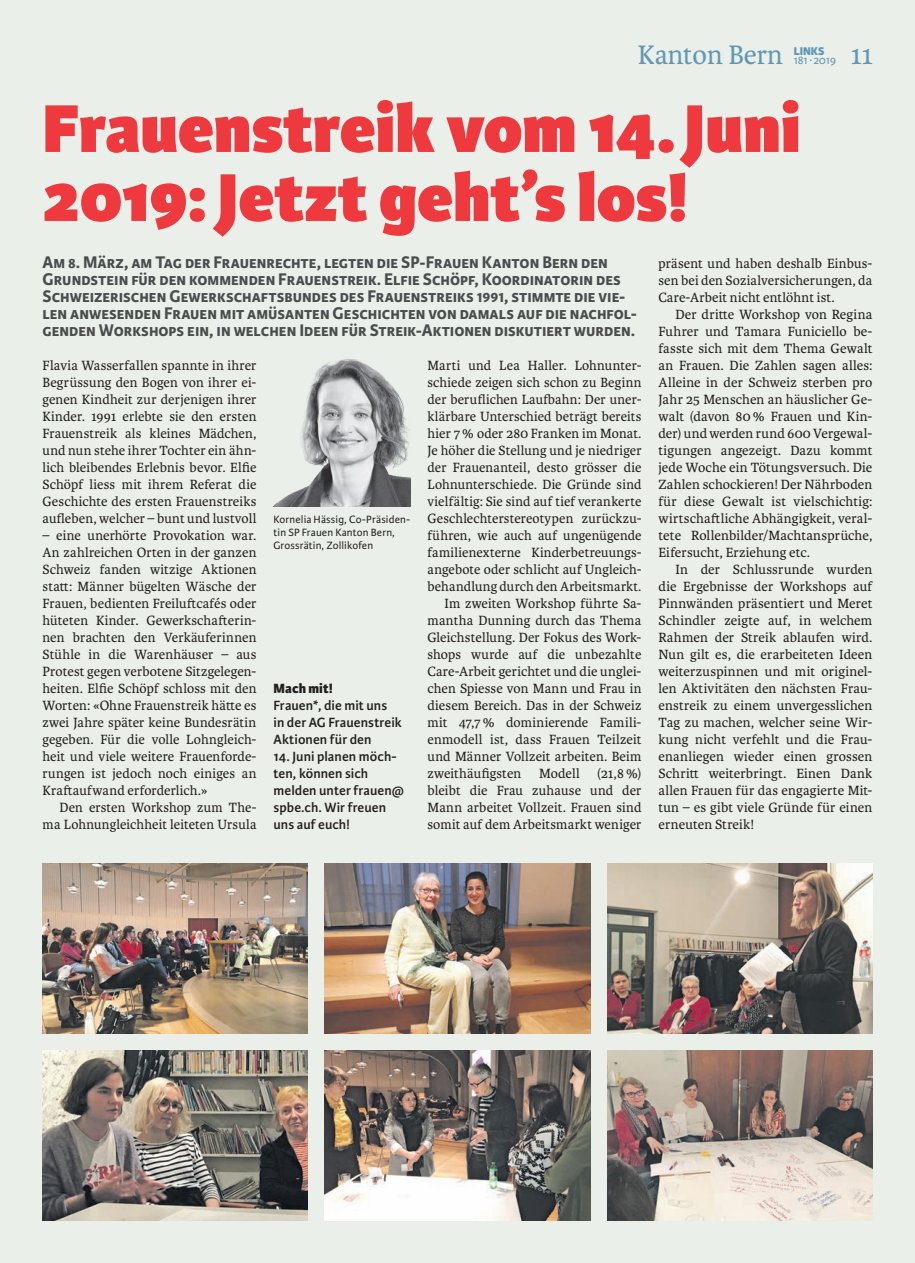
<style>
.page{position:relative;width:915px;height:1263px;background:#fff}
.page>*{position:absolute;margin:0;border:0;box-sizing:border-box;transform-origin:0 0}
.t1{font:800 72px/69px "Karmina Sans";color:#ee3a3e}
.t2{font:28.5px "Karmina";color:#6197b5}
.t3{font:700 18px/17px "Karmina Sans";color:#4b4c4d}
.t4{font:14.25px/17px "Karmina";letter-spacing:.01em;color:#231f20;text-align:justify}
.t5{font:600 14.25px/17px "Karmina Sans";letter-spacing:.005em;color:#231f20}
.t6{font:800 14.25px "Karmina Sans";letter-spacing:.01em;color:#231f20}
.t7{font:12px "Karmina Sans";letter-spacing:-.02em;color:#6197b5}
.t8{font:800 12px "Karmina Sans";color:#6197b5}
.t9{font:11.25px/12.8px "Karmina Sans";letter-spacing:.015em;color:#231f20}
</style>
<div class="page">
<div style="left:0;top:0;width:914px;height:1263px;background:#eaf0e9"></div>
<img style="left:43px;top:863px;width:265px;height:170px">
<img style="left:43px;top:1050px;width:265px;height:170px">
<img style="left:325px;top:863px;width:265px;height:170px">
<img style="left:325px;top:1050px;width:265px;height:170px">
<img style="left:607px;top:863px;width:265px;height:170px">
<img style="left:607px;top:1050px;width:265px;height:170px">
<img style="left:273px;top:359px;width:137px;height:147px">
<h2 class="t2" style="left:637px;top:39px;width:147px">Kanton Bern</h2>
<p class="t8" style="left:793px;top:44px;width:32px">LINKS</p>
<p class="t7" style="left:793px;top:53px;width:44px">181∙ 2019</p>
<h2 class="t2" style="left:850px;top:39px;width:24px">11</h2>
<h1 class="t1" style="left:43px;top:97px;width:759px">Frauenstreik vom 14.Juni<br>2019: Jetzt geht’s los!</h1>
<p class="t3" style="left:43px;top:254px;width:595px">Am 8. März, am Tag der Frauenrechte, legten die SP-Frauen Kanton Bern den Grundstein für den kommenden Frauenstreik. Elfie Schöpf, Koordinatorin des Schweizerischen Gewerkschaftsbundes des Frauenstreiks 1991, stimmte die vie&shy;len anwesenden Frauen mit amüsanten Geschichten von damals auf die nachfol&shy;genden Workshops ein, in welchen Ideen für Streik-Aktionen diskutiert wurden.</p>
<p class="t4" style="left:43px;top:357px;width:215px">Flavia Wasserfallen spannte in ihrer Begrüssung den Bogen von ihrer ei&shy;genen Kindheit zur derjenigen ihrer Kinder. 1991 erlebte sie den ersten Frauenstreik als kleines Mädchen, und nun stehe ihrer Tochter ein ähn&shy;lich bleibendes Erlebnis bevor. Elfie Schöpf liess mit ihrem Referat die Geschichte des ersten Frauenstreiks aufleben, welcher – bunt und lustvoll</p>
<p class="t4" style="left:43px;top:527px;width:215px">– eine unerhörte Provokation war.<br>An zahlreichen Orten in der ganzen Schweiz fanden witzige Aktionen statt: Männer bügelten Wäsche der Frauen, bedienten Freiluftcafés oder hüteten Kinder. Gewerkschafterin&shy;nen brachten den Verkäuferinnen Stühle in die Warenhäuser – aus Protest gegen verbotene Sitzgelegen&shy;heiten. Elfie Schöpf schloss mit den Worten: «Ohne Frauenstreik hätte es zwei Jahre später keine Bundesrätin gegeben. Für die volle Lohngleich&shy;heit und viele weitere Frauenforde&shy;rungen ist jedoch noch einiges an Kraftaufwand erforderlich.»</p>
<p class="t4" style="left:43px;top:799px;width:215px;text-align:right">Den ersten Workshop zum The&shy;ma Lohnungleichheit leiteten Ursula</p>
<p class="t4" style="left:658px;top:255px;width:215px">präsent und haben deshalb Einbus&shy;sen bei den Sozialversicherungen, da Care-Arbeit nicht entlöhnt ist.</p>
<p class="t4" style="left:658px;top:306px;width:215px;text-indent:17px">Der dritte Workshop von Regina Fuhrer und Tamara Funiciello be&shy;fasste sich mit dem Thema Gewalt an Frauen. Die Zahlen sagen alles:<br>Alleine in der Schweiz sterben pro Jahr 25 Menschen an häuslicher Ge&shy;walt (davon 80% Frauen und Kin&shy;der) und werden rund 600 Vergewal&shy;tigungen angezeigt. Dazu kommt jede Woche ein Tötungsversuch. Die Zahlen schockieren! Der Nährboden für diese Gewalt ist vielschichtig: wirtschaftliche Abhängigkeit, veral&shy;tete Rollenbilder/Machtansprüche, Eifersucht, Erziehung etc.</p>
<p class="t4" style="left:658px;top:561px;width:215px;text-indent:17px">In der Schlussrunde wurden die Ergebnisse der Workshops auf Pinnwänden präsentiert und Meret Schindler zeigte auf, in welchem Rahmen der Streik ablaufen wird.<br>Nun gilt es, die erarbeiteten Ideen weiterzuspinnen und mit originel&shy;len Aktivitäten den nächsten Frau&shy;enstreik zu einem unvergesslichen Tag zu machen, welcher seine Wir&shy;kung nicht verfehlt und die Frau&shy;enanliegen wieder einen grossen Schritt weiterbringt. Einen Dank allen Frauen für das engagierte Mit&shy;tun – es gibt viele Gründe für einen erneuten Streik!</p>
<p class="t4" style="left:427px;top:357px;width:215px;text-align:right">Marti und Lea Haller. Lohnunter&shy;schiede zeigen sich schon zu Beginn der beruflichen Laufbahn: Der uner&shy;klärbare Unterschied beträgt bereits hier 7% oder 280 Franken im Monat.<br>Je höher die Stellung und je niedriger der Frauenanteil, desto grösser die Lohnunterschiede. Die Gründe sind vielfältig: Sie sind auf tief verankerte Geschlechterstereotypen zurückzu&shy;führen, wie auch auf ungenügende familienexterne Kinderbetreuungs&shy;angebote oder schlicht auf Ungleich&shy;behandlung durch den Arbeitsmarkt.<br>Im zweiten Workshop führte Sa&shy;mantha Dunning durch das Thema Gleichstellung. Der Fokus des Work&shy;shops wurde auf die unbezahlte Care-Arbeit gerichtet und die unglei&shy;chen Spiesse von Mann und Frau in diesem Bereich. Das in der Schweiz mit 47,7% dominierende Famili&shy;enmodell ist, dass Frauen Teilzeit und Männer Vollzeit arbeiten. Beim zweithäufigsten Modell (21,8%) bleibt die Frau zuhause und der Mann arbeitet Vollzeit. Frauen sind somit auf dem Arbeitsmarkt weniger</p>
<p class="t9" style="left:273px;top:513px;width:138px">Kornelia Hässig, Co-Präsiden&shy;tin SP Frauen Kanton Bern,<br>Grossrätin, Zollikofen</p>
<p class="t6" style="left:273px;top:680px;width:61px">Mach mit!</p>
<p class="t5" style="left:273px;top:697px;width:130px">Frauen*, die mit uns<br>in der AG Frauenstreik<br>Aktionen für den</p>
<p class="t5" style="left:273px;top:748px;width:132px">14. Juni planen möch&shy;ten, können sich melden unter frauen@ spbe.ch. Wir freuen uns auf euch!</p>
</div>
